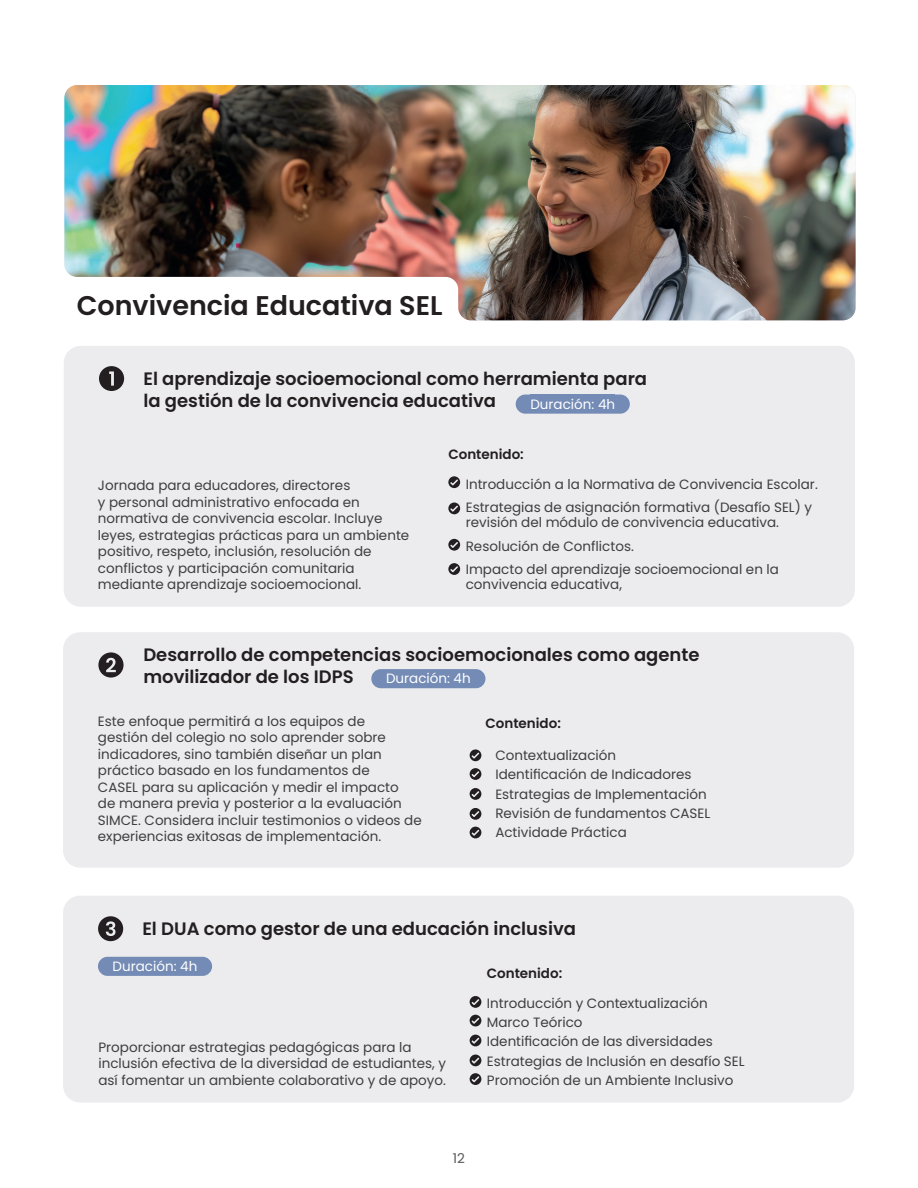
<style>
.page{position:relative;width:918px;height:1188px;background:#fff}
.page>*{position:absolute;margin:0;border:0;box-sizing:border-box;transform-origin:0 0}
.t1{font:600 27px "Poppins";color:#231f20}
.SUBTIT_nombres_cursos{font:600 18px/21.6px "Poppins";color:#231f20}
.texto_cuerpo_gnral{font:13.5px/16.5px "Poppins";color:#3e3e3f}
.TEXTO_PUNTEO{font:13.5px/15px "Poppins";color:#3e3e3f}
.t2{font:13.5px "Poppins";color:#fff}
.t3{font:600 13.5px "Poppins";color:#231f20}
.t4{font:13.5px "Poppins";color:#57585a}
</style>
<div class="page">
<div style="left:64px;top:346px;width:791px;height:261px;background:#ececee;border-radius:17px"></div>
<div style="left:63px;top:632px;width:791px;height:236px;background:#ececee;border-radius:17px"></div>
<div style="left:63px;top:896px;width:791px;height:207px;background:#ececee;border-radius:17px"></div>
<img style="left:64px;top:85px;width:792px;height:235px">
<div style="left:516px;top:395px;width:114px;height:19px;background:#748bb5;border-radius:10px"></div>
<div style="left:371px;top:669px;width:114px;height:19px;background:#748bb5;border-radius:10px"></div>
<div style="left:98px;top:957px;width:114px;height:19px;background:#748bb5;border-radius:10px"></div>
<svg style="left:98px;top:652px;width:26px;height:26px"></svg>
<svg style="left:99px;top:366px;width:25px;height:25px"></svg>
<svg style="left:98px;top:916px;width:25px;height:25px"></svg>
<svg style="left:448px;top:476px;width:12px;height:12px"></svg>
<svg style="left:470px;top:749px;width:11px;height:12px"></svg>
<svg style="left:470px;top:996px;width:11px;height:12px"></svg>
<svg style="left:448px;top:503px;width:12px;height:11px"></svg>
<svg style="left:470px;top:768px;width:11px;height:12px"></svg>
<svg style="left:470px;top:1015px;width:11px;height:11px"></svg>
<svg style="left:448px;top:539px;width:12px;height:12px"></svg>
<svg style="left:470px;top:788px;width:11px;height:12px"></svg>
<svg style="left:470px;top:1035px;width:11px;height:11px"></svg>
<svg style="left:448px;top:563px;width:12px;height:12px"></svg>
<svg style="left:470px;top:808px;width:11px;height:12px"></svg>
<svg style="left:470px;top:1055px;width:11px;height:11px"></svg>
<svg style="left:470px;top:827px;width:11px;height:11px"></svg>
<svg style="left:470px;top:1073px;width:11px;height:12px"></svg>
<p class="t1" style="left:77px;top:290px;width:367px">Convivencia Educativa SEL</p>
<p class="SUBTIT_nombres_cursos" style="left:143px;top:368px;width:505px">El aprendizaje socioemocional como herramienta para la gestión de la convivencia educativa</p>
<p class="t2" style="left:530px;top:396px;width:86px">Duración: 4h</p>
<p class="t3" style="left:448px;top:447px;width:77px">Contenido:</p>
<p class="texto_cuerpo_gnral" style="left:98px;top:477px;width:313px">Jornada para educadores, directores<br>y personal administrativo enfocada en normativa de convivencia escolar. Incluye leyes, estrategias prácticas para un ambiente positivo, respeto, inclusión, resolución de conflictos y participación comunitaria mediante aprendizaje socioemocional.</p>
<p class="TEXTO_PUNTEO" style="left:466px;top:477px;width:354px">Introducción a la Normativa de Convivencia Escolar.</p>
<p class="TEXTO_PUNTEO" style="left:466px;top:500px;width:348px">Estrategias de asignación formativa (Desafío SEL) y revisión del módulo de convivencia educativa.</p>
<p class="TEXTO_PUNTEO" style="left:466px;top:539px;width:170px">Resolución de Conflictos.</p>
<p class="TEXTO_PUNTEO" style="left:466px;top:562px;width:315px">Impacto del aprendizaje socioemocional en la convivencia educativa,</p>
<p class="SUBTIT_nombres_cursos" style="left:143px;top:644px;width:558px">Desarrollo de competencias socioemocionales como agente movilizador de los IDPS</p>
<p class="texto_cuerpo_gnral" style="left:98px;top:713px;width:325px">Este enfoque permitirá a los equipos de<br>gestión del colegio no solo aprender sobre indicadores, sino también diseñar un plan práctico basado en los fundamentos de<br>CASEL para su aplicación y medir el impacto<br>de manera previa y posterior a la evaluación SIMCE. Considera incluir testimonios o videos de experiencias exitosas de implementación.</p>
<p class="t2" style="left:386px;top:671px;width:86px">Duración: 4h</p>
<p class="t3" style="left:485px;top:715px;width:77px">Contenido:</p>
<p class="TEXTO_PUNTEO" style="left:495px;top:748px;width:122px">Contextualización</p>
<p class="TEXTO_PUNTEO" style="left:495px;top:767px;width:198px">Identificación de Indicadores</p>
<p class="TEXTO_PUNTEO" style="left:495px;top:786px;width:213px">Estrategias de Implementación</p>
<p class="TEXTO_PUNTEO" style="left:495px;top:806px;width:216px">Revisión de fundamentos CASEL</p>
<p class="TEXTO_PUNTEO" style="left:495px;top:825px;width:133px">Actividade Práctica</p>
<p class="SUBTIT_nombres_cursos" style="left:142px;top:918px;width:435px">El DUA como gestor de una educación inclusiva</p>
<p class="t2" style="left:113px;top:958px;width:86px">Duración: 4h</p>
<p class="texto_cuerpo_gnral" style="left:98px;top:1039px;width:349px">Proporcionar estrategias pedagógicas para la inclusión efectiva de la diversidad de estudiantes, y así fomentar un ambiente colaborativo y de apoyo.</p>
<p class="t3" style="left:487px;top:966px;width:77px">Contenido:</p>
<p class="TEXTO_PUNTEO" style="left:487px;top:996px;width:222px">Introducción y Contextualización</p>
<p class="TEXTO_PUNTEO" style="left:487px;top:1015px;width:97px">Marco Teórico</p>
<p class="TEXTO_PUNTEO" style="left:487px;top:1034px;width:227px">Identificación de las diversidades</p>
<p class="TEXTO_PUNTEO" style="left:487px;top:1054px;width:259px">Estrategias de Inclusión en desafío SEL</p>
<p class="TEXTO_PUNTEO" style="left:487px;top:1073px;width:248px">Promoción de un Ambiente Inclusivo</p>
<p class="t4" style="left:453px;top:1151px;width:14px">12</p>
</div>
